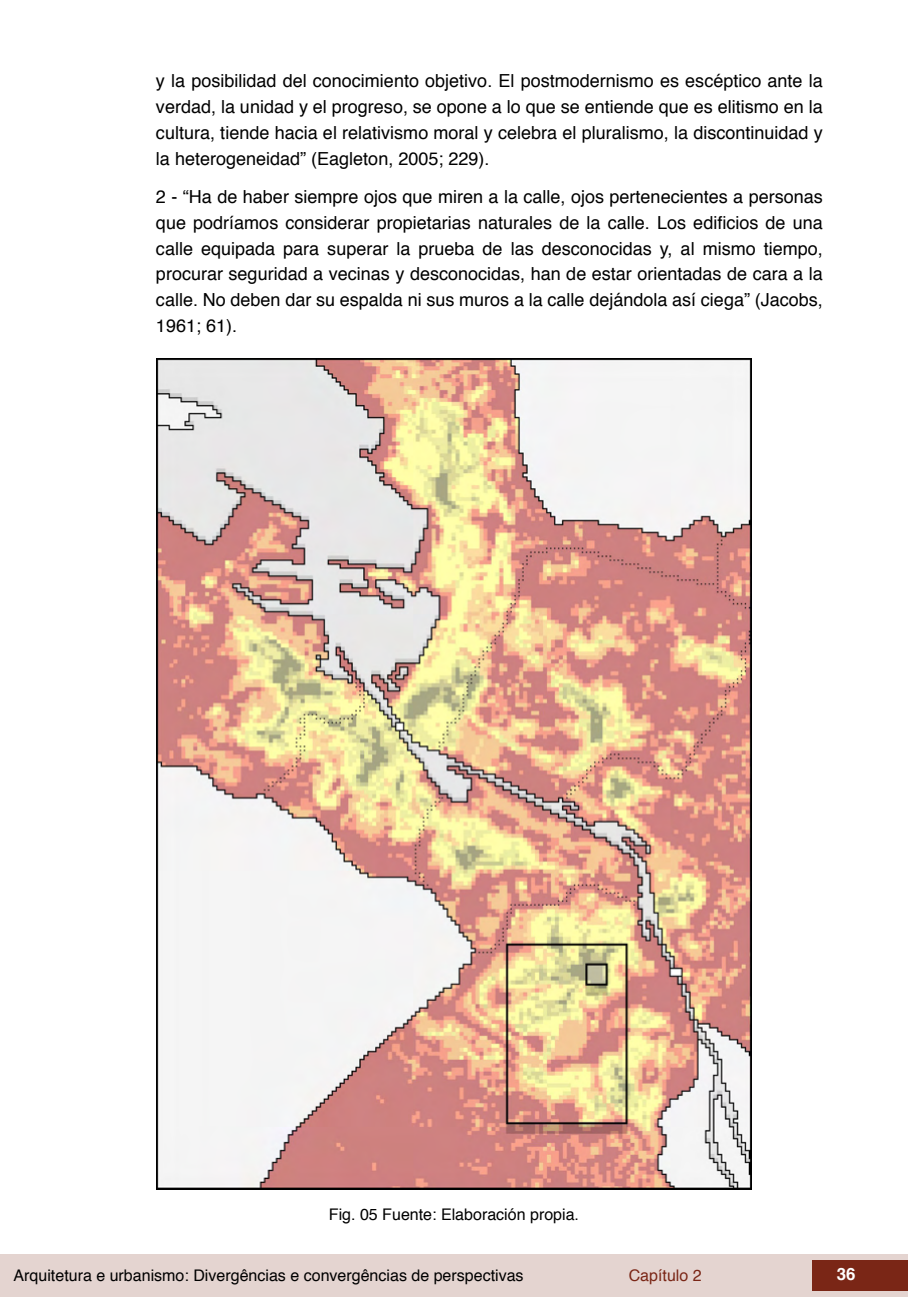
<style>
.page{position:relative;width:908px;height:1304px;background:#fff}
.page>*{position:absolute;margin:0;border:0;box-sizing:border-box;transform-origin:0 0}
.lista_simples{font:18px/26px "Helvetica";color:#000;text-align:justify}
.t1{font:700 16.8px "Helvetica";color:#fff}
.imagens_graf_tab{font:16px "Helvetica";color:#000}
.t2{font:16px "Helvetica";color:#7a2616}
</style>
<div class="page">
<div style="left:0;top:1254px;width:906px;height:43px;background:#e4d4d0"></div>
<div style="left:812px;top:1261px;width:95px;height:30px;background:#7a2616"></div>
<img style="left:157px;top:358px;width:593px;height:831px">
<p class="lista_simples" style="left:156px;top:68px;width:668px">y la posibilidad del conocimiento objetivo. El postmodernismo es escéptico ante la verdad, la unidad y el progreso, se opone a lo que se entiende que es elitismo en la cultura, tiende hacia el relativismo moral y celebra el pluralismo, la discontinuidad y la heterogeneidad” (Eagleton, 2005; 229).</p>
<p class="lista_simples" style="left:156px;top:184px;width:668px">2 - “Ha de haber siempre ojos que miren a la calle, ojos pertenecientes a personas que podríamos considerar propietarias naturales de la calle. Los edificios de una calle equipada para superar la prueba de las desconocidas y, al mismo tiempo, procurar seguridad a vecinas y desconocidas, han de estar orientadas de cara a la calle. No deben dar su espalda ni sus muros a la calle dejándola así ciega” (Jacobs, 1961; 61).</p>
<p class="imagens_graf_tab" style="left:329px;top:1202px;width:251px">Fig. 05 Fuente: Elaboración propia.</p>
<p class="imagens_graf_tab" style="left:14px;top:1263px;width:511px">Arquitetura e urbanismo: Divergências e convergências de perspectivas</p>
<p class="t2" style="left:628px;top:1263px;width:74px">Capítulo 2</p>
<p class="t1" style="left:836px;top:1261px;width:20px">36</p>
</div>
